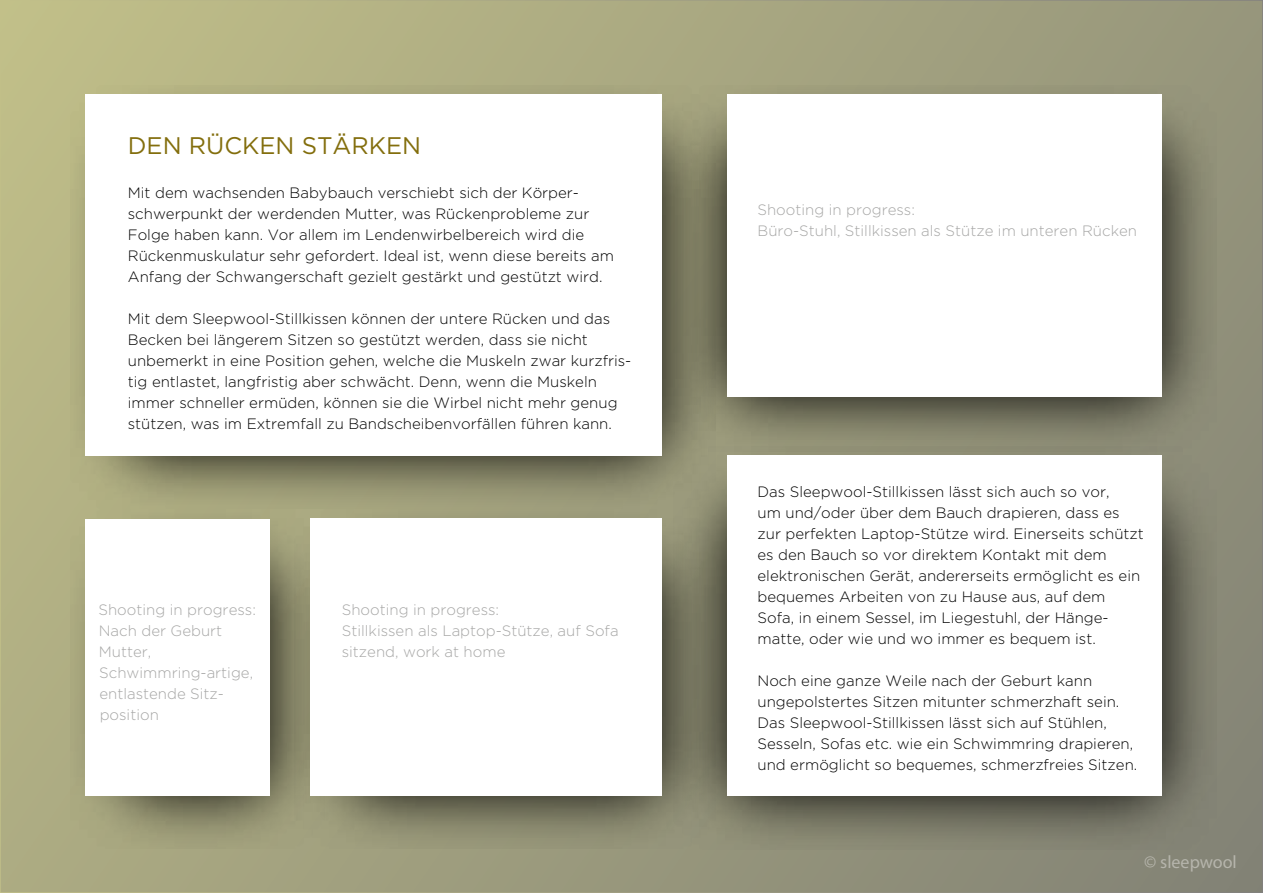
<style>
.page{position:relative;width:1263px;height:893px;background:#fff}
.page>*{position:absolute;margin:0;border:0;box-sizing:border-box;transform-origin:0 0}
.t1{font:24px "Gotham";color:#836e0d}
.t2{font:18px "Myriad Pro";color:#b6b5ac}
.t3{font:300 15px/21px "Gotham";color:#000}
.t4{font:300 15px/21px "Gotham";color:#a6a6a5}
</style>
<div class="page">
<div style="left:0;top:0;width:1263px;height:893px;background:linear-gradient(to right,#bab887,#8f8e79)"></div>
<img style="left:674px;top:451px;width:542px;height:398px">
<div style="left:728px;top:455px;width:434px;height:341px;background:#fff"></div>
<img style="left:716px;top:85px;width:500px;height:366px">
<img style="left:71px;top:85px;width:645px;height:424px">
<div style="left:85px;top:94px;width:577px;height:362px;background:#fff"></div>
<img style="left:71px;top:510px;width:224px;height:339px">
<img style="left:295px;top:510px;width:421px;height:339px">
<div style="left:728px;top:94px;width:434px;height:303px;background:#fff"></div>
<div style="left:310px;top:519px;width:352px;height:277px;background:#fff"></div>
<div style="left:85px;top:519px;width:185px;height:277px;background:#fff"></div>
<h1 class="t1" style="left:128px;top:132px;width:295px">DEN RÜCKEN STÄRKEN</h1>
<p class="t3" style="left:128px;top:182px;width:488px">Mit dem wachsenden Babybauch verschiebt sich der Körper&shy;schwerpunkt der werdenden Mutter, was Rückenprobleme zur Folge haben kann. Vor allem im Lendenwirbelbereich wird die Rückenmuskulatur sehr gefordert. Ideal ist, wenn diese bereits am Anfang der Schwangerschaft gezielt gestärkt und gestützt wird.</p>
<p class="t3" style="left:128px;top:308px;width:505px">Mit dem Sleepwool-Stillkissen können der untere Rücken und das Becken bei längerem Sitzen so gestützt werden, dass sie nicht unbemerkt in eine Position gehen, welche die Muskeln zwar kurzfris&shy;tig entlastet, langfristig aber schwächt. Denn, wenn die Muskeln immer schneller ermüden, können sie die Wirbel nicht mehr genug stützen, was im Extremfall zu Bandscheibenvorfällen führen kann.</p>
<p class="t4" style="left:98px;top:599px;width:159px">Shooting in progress:<br>Nach der Geburt<br>Mutter,<br>Schwimmring-artige, entlastende Sitz&shy;position</p>
<p class="t4" style="left:342px;top:599px;width:278px">Shooting in progress:<br>Stillkissen als Laptop-Stütze, auf Sofa sitzend, work at home</p>
<p class="t4" style="left:757px;top:199px;width:381px">Shooting in progress:<br>Büro-Stuhl, Stillkissen als Stütze im unteren Rücken</p>
<p class="t3" style="left:757px;top:481px;width:388px">Das Sleepwool-Stillkissen lässt sich auch so vor,<br>um und/oder über dem Bauch drapieren, dass es zur perfekten Laptop-Stütze wird. Einerseits schützt es den Bauch so vor direktem Kontakt mit dem elektronischen Gerät, andererseits ermöglicht es ein bequemes Arbeiten von zu Hause aus, auf dem Sofa, in einem Sessel, im Liegestuhl, der Hänge&shy;matte, oder wie und wo immer es bequem ist.</p>
<p class="t3" style="left:757px;top:670px;width:381px">Noch eine ganze Weile nach der Geburt kann ungepolstertes Sitzen mitunter schmerzhaft sein.<br>Das Sleepwool-Stillkissen lässt sich auf Stühlen, Sesseln, Sofas etc. wie ein Schwimmring drapieren, und ermöglicht so bequemes, schmerzfreies Sitzen.</p>
<p class="t2" style="left:1144px;top:851px;width:94px">© sleepwool</p>
</div>
